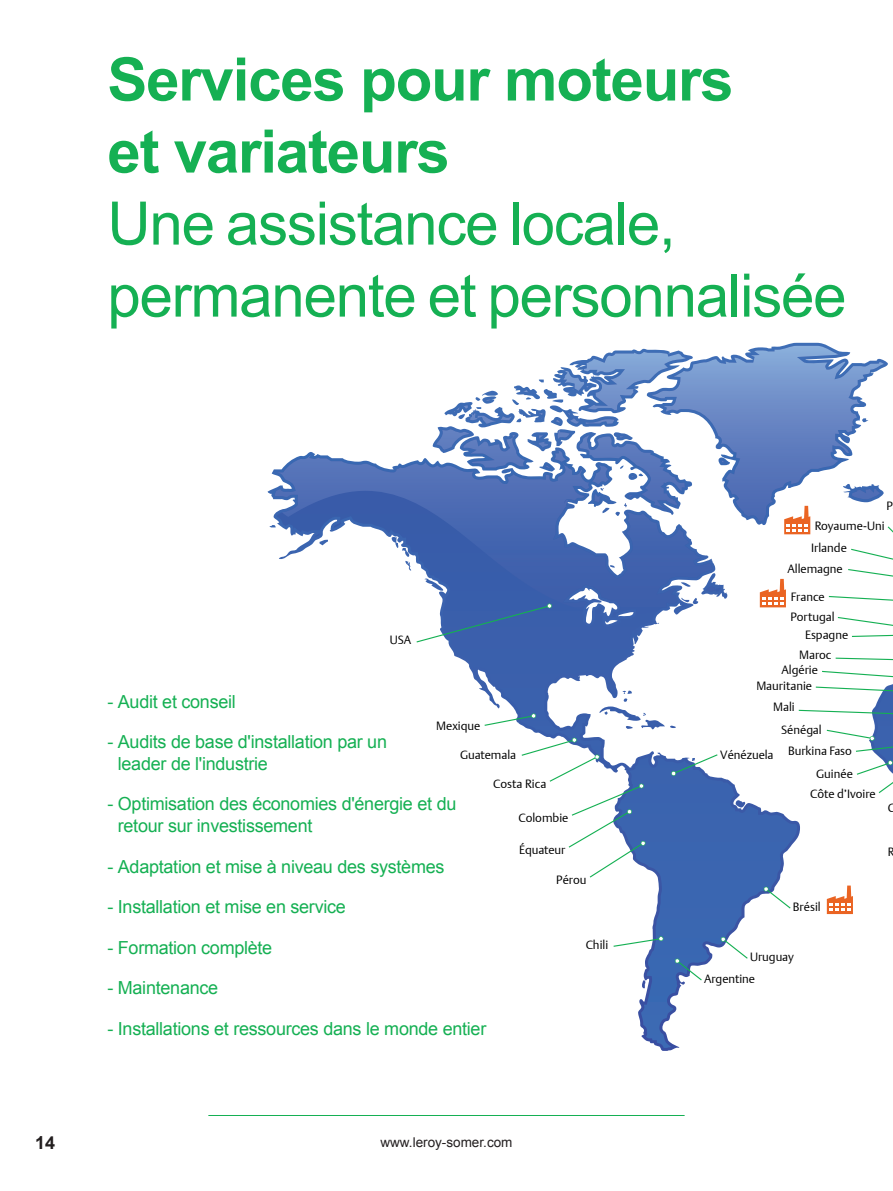
<style>
.page{position:relative;width:893px;height:1191px;background:#fff}
.page>*{position:absolute;margin:0;border:0;box-sizing:border-box;transform-origin:0 0}
.t1{font:60px/72px "Arial";letter-spacing:-.02em;color:#15b053}
.t2{font:700 60px/72px "Arial";letter-spacing:-.02em;color:#15b053}
.t3{font:18px/21.6px "Arial";letter-spacing:-.015em;color:#15b053}
.t4{font:700 18px "Arial";color:#231f20}
.t5{font:13.5px "Arial";color:#231f20}
.t6{font:12px/21.8px "DTL Argo T Light";color:#000}
</style>
<div class="page">
<hr style="left:208px;top:1115px;width:477px;height:1px;background:#15b053">
<svg style="left:267px;top:342px;width:626px;height:709px"></svg>
<svg style="left:612px;top:936px;width:52px;height:11px"></svg>
<svg style="left:763px;top:886px;width:29px;height:23px"></svg>
<svg style="left:720px;top:936px;width:29px;height:24px"></svg>
<svg style="left:674px;top:958px;width:29px;height:23px"></svg>
<svg style="left:671px;top:753px;width:48px;height:23px"></svg>
<svg style="left:415px;top:603px;width:137px;height:40px"></svg>
<svg style="left:483px;top:713px;width:53px;height:13px"></svg>
<svg style="left:520px;top:737px;width:126px;height:141px"></svg>
<svg style="left:837px;top:616px;width:56px;height:21px"></svg>
<svg style="left:834px;top:657px;width:59px;height:4px"></svg>
<svg style="left:815px;top:670px;width:78px;height:22px"></svg>
<svg style="left:825px;top:729px;width:68px;height:23px"></svg>
<svg style="left:798px;top:709px;width:95px;height:7px"></svg>
<svg style="left:855px;top:760px;width:38px;height:34px"></svg>
<svg style="left:827px;top:885px;width:26px;height:29px"></svg>
<svg style="left:647px;top:343px;width:246px;height:264px"></svg>
<h1 class="t2" style="left:107px;top:45px;width:628px">Services pour moteurs et variateurs</h1>
<h1 class="t1" style="left:107px;top:188px;width:741px">Une assistance locale, permanente et personnalisée</h1>
<p class="t6" style="left:886px;top:494px;width:8px">P</p>
<p class="t6" style="left:390px;top:629px;width:23px">USA</p>
<p class="t3" style="left:107px;top:691px;width:130px">- Audit et conseil</p>
<p class="t3" style="left:118px;top:731px;width:271px;text-indent:-10px">- Audits de base d'installation par un leader de l'industrie</p>
<p class="t3" style="left:118px;top:793px;width:340px;text-indent:-10px">- Optimisation des économies d'énergie et du retour sur investissement</p>
<p class="t3" style="left:107px;top:855px;width:339px">- Adaptation et mise à niveau des systèmes</p>
<p class="t3" style="left:107px;top:896px;width:240px">- Installation et mise en service</p>
<p class="t3" style="left:107px;top:936px;width:166px">- Formation complète</p>
<p class="t3" style="left:107px;top:977px;width:112px">- Maintenance</p>
<p class="t3" style="left:107px;top:1017px;width:380px">- Installations et ressources dans le monde entier</p>
<p class="t6" style="left:436px;top:714px;width:46px">Mexique</p>
<p class="t6" style="left:460px;top:743px;width:58px">Guatemala</p>
<p class="t6" style="left:493px;top:772px;width:55px">Costa Rica</p>
<p class="t6" style="left:518px;top:806px;width:52px">Colombie</p>
<p class="t6" style="left:519px;top:838px;width:48px">Équateur</p>
<p class="t6" style="left:556px;top:868px;width:32px">Pérou</p>
<p class="t6" style="left:586px;top:933px;width:24px">Chili</p>
<p class="t4" style="left:35px;top:1130px;width:22px">14</p>
<p class="t5" style="left:380px;top:1133px;width:134px">www.leroy-somer.com</p>
<p class="t6" style="left:815px;top:515px;width:71px">Royaume-Uni</p>
<p class="t6" style="left:787px;top:557px;width:57px">Allemagne</p>
<p class="t6" style="left:811px;top:537px;width:37px">Irlande</p>
<p class="t6" style="left:791px;top:586px;width:35px">France</p>
<p class="t6" style="left:805px;top:624px;width:45px">Espagne</p>
<p class="t6" style="left:791px;top:606px;width:46px">Portugal</p>
<p class="t6" style="left:799px;top:643px;width:34px">Maroc</p>
<p class="t6" style="left:781px;top:658px;width:38px">Algérie</p>
<p class="t6" style="left:756px;top:675px;width:57px">Mauritanie</p>
<p class="t6" style="left:788px;top:719px;width:65px;line-height:21px;text-indent:-7px">Sénégal<br>Burkina Faso</p>
<p class="t6" style="left:773px;top:695px;width:23px">Mali</p>
<p class="t6" style="left:720px;top:744px;width:55px">Vénézuela</p>
<p class="t6" style="left:810px;top:763px;width:67px;line-height:20.7px;text-indent:6px">Guinée<br>Côte d’Ivoire</p>
<p class="t6" style="left:888px;top:796px;width:9px">C</p>
<p class="t6" style="left:888px;top:840px;width:8px">R</p>
<p class="t6" style="left:793px;top:895px;width:29px">Brésil</p>
<p class="t6" style="left:704px;top:945px;width:91px;text-indent:46px">Uruguay<br>Argentine</p>
</div>
